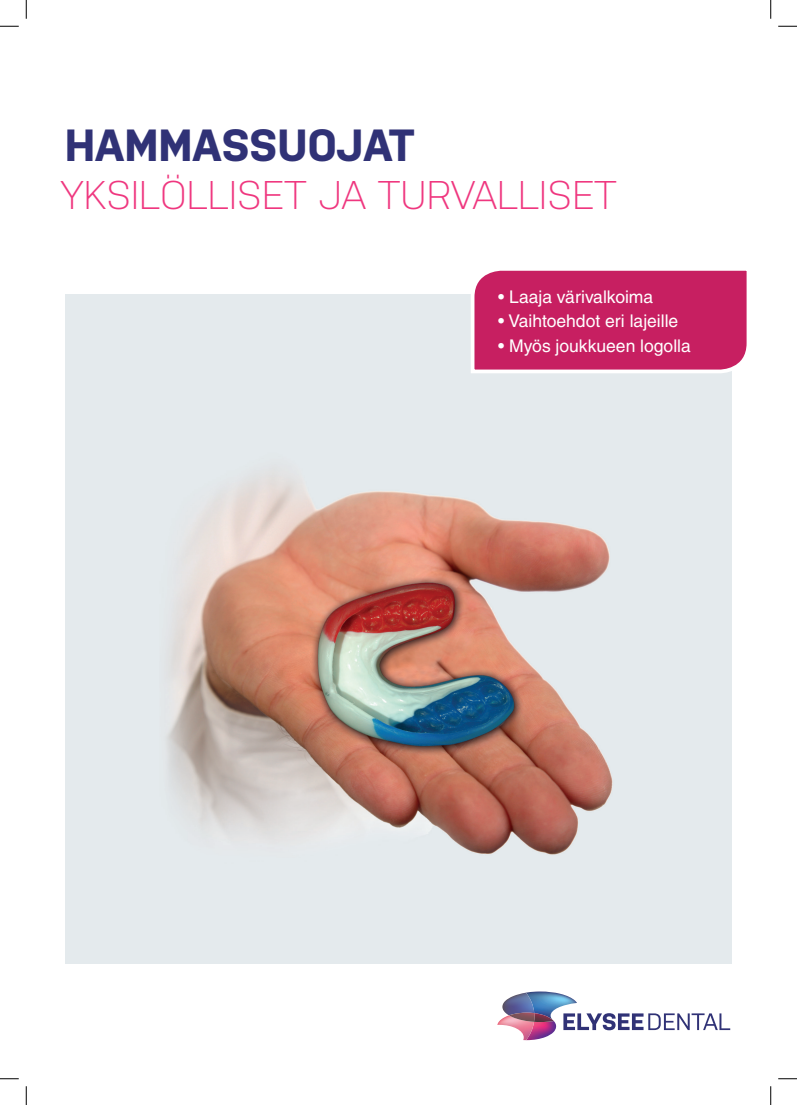
<style>
.page{position:relative;width:797px;height:1105px;background:#fff}
.page>*{position:absolute;margin:0;border:0;box-sizing:border-box;transform-origin:0 0}
.t1{font:700 45px "Nudista";color:#303276}
.t2{font:300 40px "Nudista";color:#ef377f}
.t3{font:17.5px "Helvetica LT Std";color:#fff}
</style>
<div class="page">
<img style="left:65px;top:295px;width:666px;height:668px">
<svg style="left:563px;top:1013px;width:167px;height:17px"></svg>
<img style="left:526px;top:991px;width:51px;height:29px">
<img style="left:534px;top:1021px;width:22px;height:19px">
<img style="left:534px;top:1013px;width:20px;height:9px">
<img style="left:502px;top:993px;width:32px;height:22px">
<img style="left:497px;top:1015px;width:37px;height:25px">
<svg style="left:469px;top:270px;width:278px;height:105px"></svg>
<svg style="left:0;top:25px;width:19px;height:2px"></svg>
<svg style="left:778px;top:25px;width:19px;height:2px"></svg>
<svg style="left:0;top:1078px;width:19px;height:1px"></svg>
<svg style="left:778px;top:1078px;width:19px;height:1px"></svg>
<svg style="left:25px;top:0;width:2px;height:19px"></svg>
<svg style="left:25px;top:1086px;width:2px;height:19px"></svg>
<svg style="left:770px;top:0;width:1px;height:19px"></svg>
<svg style="left:770px;top:1086px;width:1px;height:19px"></svg>
<p class="t1" style="left:65px;top:119px;width:351px">HAMMASSUOJAT</p>
<p class="t2" style="left:61px;top:172px;width:558px">YKSILÖLLISET JA TURVALLISET</p>
<p class="t3" style="left:498px;top:286px;width:156px">• Laaja värivalkoima</p>
<p class="t3" style="left:498px;top:311px;width:181px">• Vaihtoehdot eri lajeille</p>
<p class="t3" style="left:498px;top:336px;width:194px">• Myös joukkueen logolla</p>
</div>
